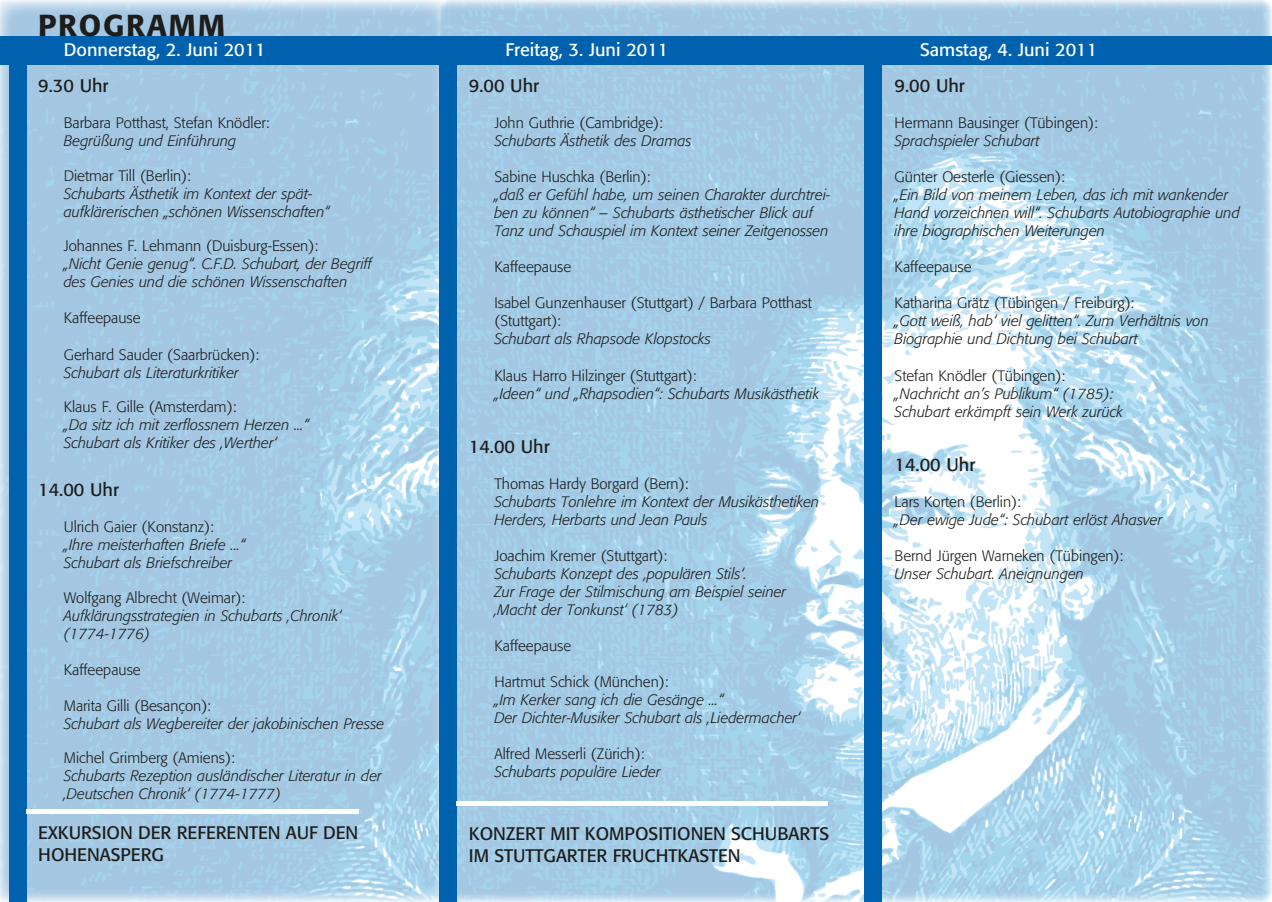
<style>
.page{position:relative;width:1272px;height:902px;background:#fff}
.page>*{position:absolute;margin:0;border:0;box-sizing:border-box;transform-origin:0 0}
.t1{font:500 30px "Formata";letter-spacing:.06em;color:#1d1d1b}
.t2{font:18px/21.6px "Formata";color:#1d1d1b}
.t3{font:18px "Formata";color:#fff}
.t4{font:italic 300 15px/18px "Formata";color:#1d1d1b}
.t5{font:300 15px/18px "Formata";color:#1d1d1b}
</style>
<div class="page">
<img style="left:448px;top:0;width:823px;height:901px">
<img style="left:0;top:0;width:448px;height:901px">
<div style="left:439px;top:60px;width:17px;height:841px;background:#0062ae"></div>
<div style="left:864px;top:60px;width:17px;height:841px;background:#0062ae"></div>
<div style="left:10px;top:60px;width:17px;height:841px;background:#0062ae"></div>
<div style="left:0;top:37px;width:1271px;height:28px;background:#0062ae"></div>
<div style="left:456px;top:800px;width:372px;height:5px;background:#fff"></div>
<hr style="left:27px;top:809px;width:332px;height:4px;background:#fff">
<h1 class="t1" style="left:38px;top:7px;width:188px">PROGRAMM</h1>
<p class="t3" style="left:64px;top:39px;width:203px">Donnerstag, 2. Juni 2011</p>
<p class="t2" style="left:38px;top:75px;width:72px">9.30 Uhr</p>
<p class="t5" style="left:64px;top:114px;width:207px">Barbara Potthast, Stefan Knödler:</p>
<p class="t4" style="left:64px;top:132px;width:174px">Begrüßung und Einführung</p>
<p class="t5" style="left:64px;top:167px;width:129px">Dietmar Till (Berlin):</p>
<p class="t4" style="left:64px;top:185px;width:267px">Schubarts Ästhetik im Kontext der spät&shy;aufklärerischen „schönen Wissenschaften“</p>
<p class="t5" style="left:64px;top:237px;width:256px">Johannes F. Lehmann (Duisburg-Essen):</p>
<p class="t4" style="left:64px;top:255px;width:310px">„Nicht Genie genug“. C.F.D. Schubart, der Begriff des Genies und die schönen Wissenschaften</p>
<p class="t5" style="left:64px;top:309px;width:78px">Kaffeepause</p>
<p class="t5" style="left:64px;top:345px;width:197px">Gerhard Sauder (Saarbrücken):</p>
<p class="t4" style="left:64px;top:363px;width:176px">Schubart als Literaturkritiker</p>
<p class="t5" style="left:64px;top:398px;width:174px">Klaus F. Gille (Amsterdam):</p>
<p class="t4" style="left:64px;top:416px;width:247px">„Da sitz ich mit zerflossnem Herzen ...“<br>Schubart als Kritiker des ‚Werther‘</p>
<p class="t2" style="left:38px;top:479px;width:82px">14.00 Uhr</p>
<p class="t5" style="left:64px;top:518px;width:151px">Ulrich Gaier (Konstanz):</p>
<p class="t4" style="left:64px;top:536px;width:183px">„Ihre meisterhaften Briefe ...“<br>Schubart als Briefschreiber</p>
<p class="t5" style="left:64px;top:588px;width:183px">Wolfgang Albrecht (Weimar):</p>
<p class="t4" style="left:64px;top:606px;width:279px">Aufklärungsstrategien in Schubarts ‚Chronik‘ (1774-1776)</p>
<p class="t5" style="left:64px;top:660px;width:78px">Kaffeepause</p>
<p class="t5" style="left:64px;top:696px;width:149px">Marita Gilli (Besançon):</p>
<p class="t4" style="left:64px;top:714px;width:322px">Schubart als Wegbereiter der jakobinischen Presse</p>
<p class="t5" style="left:64px;top:749px;width:172px">Michel Grimberg (Amiens):</p>
<p class="t4" style="left:64px;top:767px;width:319px">Schubarts Rezeption ausländischer Literatur in der ‚Deutschen Chronik‘ (1774-1777)</p>
<p class="t2" style="left:38px;top:821px;width:321px">EXKURSION DER REFERENTEN AUF DEN<br>HOHENASPERG</p>
<p class="t3" style="left:505px;top:39px;width:164px">Freitag, 3. Juni 2011</p>
<p class="t2" style="left:469px;top:75px;width:72px">9.00 Uhr</p>
<p class="t5" style="left:494px;top:114px;width:170px">John Guthrie (Cambridge):</p>
<p class="t4" style="left:494px;top:132px;width:199px">Schubarts Ästhetik des Dramas</p>
<p class="t5" style="left:494px;top:168px;width:157px">Sabine Huschka (Berlin):</p>
<p class="t4" style="left:494px;top:186px;width:337px">„daß er Gefühl habe, um seinen Charakter durchtrei&shy;ben zu können“ – Schubarts ästhetischer Blick auf<br>Tanz und Schauspiel im Kontext seiner Zeitgenossen</p>
<p class="t5" style="left:494px;top:258px;width:78px">Kaffeepause</p>
<p class="t5" style="left:494px;top:294px;width:319px">Isabel Gunzenhauser (Stuttgart) / Barbara Potthast (Stuttgart):</p>
<p class="t4" style="left:494px;top:330px;width:218px">Schubart als Rhapsode Klopstocks</p>
<p class="t5" style="left:494px;top:366px;width:203px">Klaus Harro Hilzinger (Stuttgart):</p>
<p class="t4" style="left:494px;top:384px;width:326px">„Ideen“ und „Rhapsodien“: Schubarts Musikästhetik</p>
<p class="t2" style="left:469px;top:435px;width:82px">14.00 Uhr</p>
<p class="t5" style="left:494px;top:474px;width:195px">Thomas Hardy Borgard (Bern):</p>
<p class="t4" style="left:494px;top:492px;width:326px">Schubarts Tonlehre im Kontext der Musikästhetiken<br>Herders, Herbarts und Jean Pauls</p>
<p class="t5" style="left:494px;top:546px;width:174px">Joachim Kremer (Stuttgart):</p>
<p class="t4" style="left:494px;top:564px;width:293px">Schubarts Konzept des ‚populären Stils‘.<br>Zur Frage der Stilmischung am Beispiel seiner ‚Macht der Tonkunst‘ (1783)</p>
<p class="t5" style="left:494px;top:636px;width:78px">Kaffeepause</p>
<p class="t5" style="left:494px;top:672px;width:176px">Hartmut Schick (München):</p>
<p class="t4" style="left:494px;top:690px;width:307px">„Im Kerker sang ich die Gesänge ...“<br>Der Dichter-Musiker Schubart als ‚Liedermacher‘</p>
<p class="t5" style="left:494px;top:744px;width:151px">Alfred Messerli (Zürich):</p>
<p class="t4" style="left:494px;top:762px;width:168px">Schubarts populäre Lieder</p>
<p class="t2" style="left:469px;top:823px;width:362px">KONZERT MIT KOMPOSITIONEN SCHUBARTS<br>IM STUTTGARTER FRUCHTKASTEN</p>
<p class="t3" style="left:920px;top:39px;width:179px">Samstag, 4. Juni 2011</p>
<p class="t2" style="left:894px;top:75px;width:72px">9.00 Uhr</p>
<p class="t5" style="left:894px;top:114px;width:205px">Hermann Bausinger (Tübingen):</p>
<p class="t4" style="left:894px;top:132px;width:146px">Sprachspieler Schubart</p>
<p class="t5" style="left:894px;top:168px;width:172px">Günter Oesterle (Giessen):</p>
<p class="t4" style="left:894px;top:186px;width:347px">„Ein Bild von meinem Leben, das ich mit wankender<br>Hand vorzeichnen will“. Schubarts Autobiographie und ihre biographischen Weiterungen</p>
<p class="t5" style="left:894px;top:258px;width:78px">Kaffeepause</p>
<p class="t5" style="left:894px;top:294px;width:241px">Katharina Grätz (Tübingen / Freiburg):</p>
<p class="t4" style="left:894px;top:312px;width:316px">„Gott weiß, hab‘ viel gelitten“. Zum Verhältnis von<br>Biographie und Dichtung bei Schubart</p>
<p class="t5" style="left:894px;top:366px;width:172px">Stefan Knödler (Tübingen):</p>
<p class="t4" style="left:894px;top:384px;width:230px">„Nachricht an’s Publikum“ (1785):<br>Schubart erkämpft sein Werk zurück</p>
<p class="t2" style="left:894px;top:453px;width:82px">14.00 Uhr</p>
<p class="t5" style="left:894px;top:492px;width:128px">Lars Korten (Berlin):</p>
<p class="t4" style="left:894px;top:510px;width:269px">„Der ewige Jude“: Schubart erlöst Ahasver</p>
<p class="t5" style="left:894px;top:546px;width:230px">Bernd Jürgen Warneken (Tübingen):</p>
<p class="t4" style="left:894px;top:564px;width:191px">Unser Schubart. Aneignungen</p>
</div>
